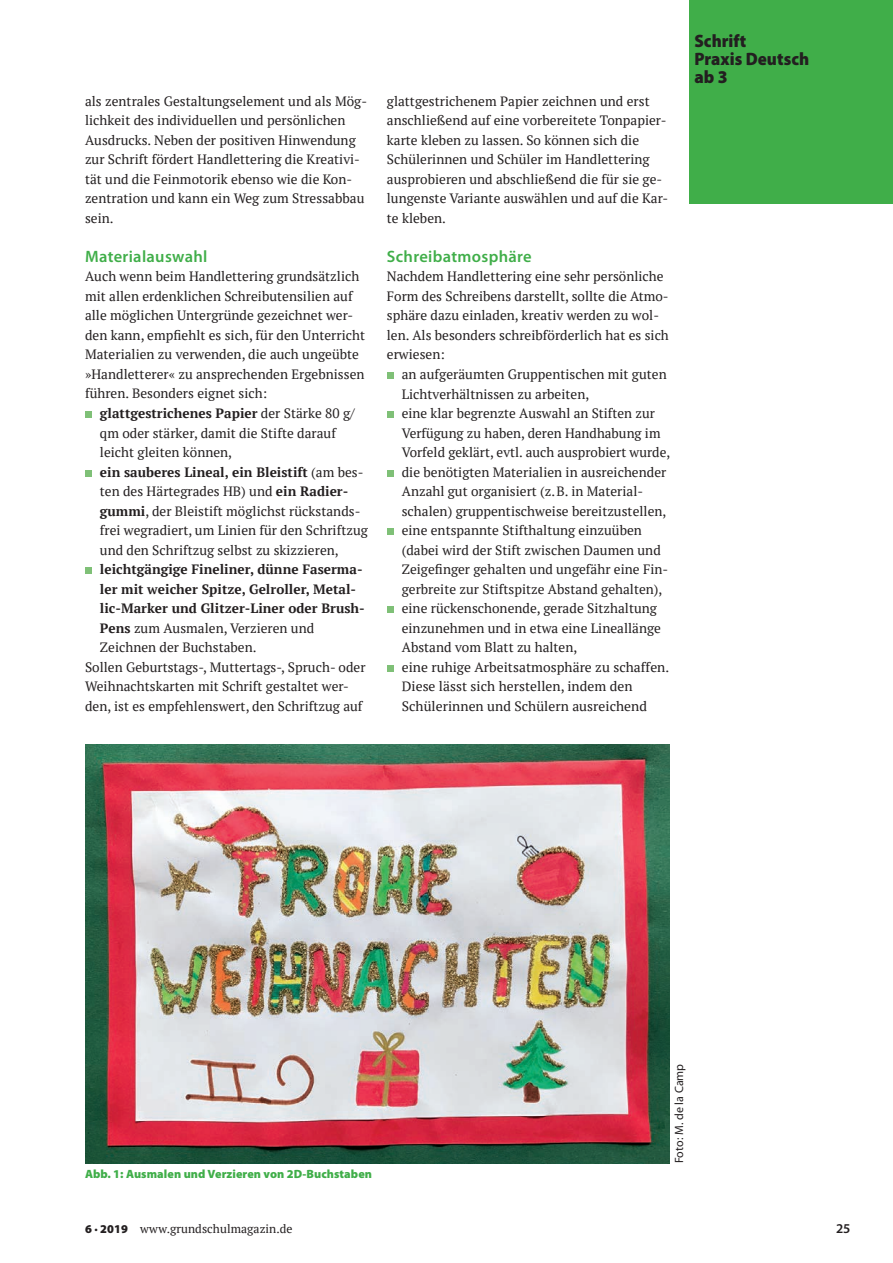
<style>
.page{position:relative;width:893px;height:1263px;background:#fff}
.page>*{position:absolute;margin:0;border:0;box-sizing:border-box;transform-origin:0 0}
.t1{font:900 18px/18px "Myriad Pro";color:#231f20;scale:.94 1}
.t2{font:600 16.5px "Myriad Pro";letter-spacing:.02em;color:#40ae49}
.t3{font:13.5px/19.5px "PT Serif";color:#231f20}
.t4{font:700 13.5px "PT Serif";color:#231f20}
.t5{font:600 13.5px "Myriad Pro";color:#231f20}
.t6{font:900 12px "Myriad Pro";letter-spacing:.005em;color:#40ae49}
.t7{font:12px "PT Serif";letter-spacing:.005em;color:#231f20}
.t8{font:12px "Myriad Pro";letter-spacing:.005em;color:#231f20}
.s1{font-weight:700}
.s2{font-family:"Myriad Pro";font-weight:900}
</style>
<div class="page">
<div style="left:689px;top:0;width:204px;height:204px;background:#40ae49"></div>
<svg style="left:85px;top:412px;width:6px;height:6px"></svg>
<svg style="left:85px;top:470px;width:6px;height:6px"></svg>
<svg style="left:85px;top:568px;width:6px;height:6px"></svg>
<svg style="left:387px;top:373px;width:6px;height:6px"></svg>
<svg style="left:387px;top:412px;width:6px;height:6px"></svg>
<svg style="left:387px;top:470px;width:6px;height:6px"></svg>
<svg style="left:387px;top:529px;width:6px;height:6px"></svg>
<svg style="left:387px;top:607px;width:6px;height:6px"></svg>
<svg style="left:387px;top:665px;width:6px;height:6px"></svg>
<img style="left:85px;top:744px;width:585px;height:419px">
<p class="t3" style="left:85px;top:91px;width:284px">als zentrales Gestaltungselement und als Mög&shy;lichkeit des individuellen und persönlichen Ausdrucks. Neben der positiven Hinwendung zur Schrift fördert Handlettering die Kreativi&shy;tät und die Feinmotorik ebenso wie die Kon&shy;zentration und kann ein Weg zum Stressabbau sein.</p>
<p class="t2" style="left:85px;top:247px;width:124px">Materialauswahl</p>
<p class="t3" style="left:85px;top:267px;width:281px">Auch wenn beim Handlettering grundsätzlich mit allen erdenklichen Schreibutensilien auf alle möglichen Untergründe gezeichnet wer&shy;den kann, empfiehlt es sich, für den Unterricht Materialien zu verwenden, die auch ungeübte »Handletterer« zu ansprechenden Ergebnissen führen. Besonders eignet sich:</p>
<p class="t3" style="left:100px;top:403px;width:269px"><span class="s1">glattgestrichenes Papier</span> der Stärke 80 g/ qm oder stärker, damit die Stifte darauf leicht gleiten können,<br><span class="s1">ein sauberes Lineal, ein Bleistift</span> (am bes&shy;ten des Härtegrades HB) und <span class="s1">ein Radier&shy;gummi</span>, der Bleistift möglichst rückstands&shy;frei wegradiert, um Linien für den Schriftzug und den Schriftzug selbst zu skizzieren,</p>
<p class="t4" style="left:100px;top:560px;width:264px">leichtgängige Fineliner, dünne Faserma-</p>
<p class="t4" style="left:100px;top:580px;width:258px">ler mit weicher Spitze, Gelroller, Metal-</p>
<p class="t4" style="left:100px;top:599px;width:266px">lic-Marker und Glitzer-Liner oder Brush-</p>
<p class="t3" style="left:100px;top:618px;width:216px"><span class="s1">Pens</span> zum Ausmalen, Verzieren und</p>
<p class="t3" style="left:100px;top:637px;width:158px">Zeichnen der Buchstaben.</p>
<p class="t3" style="left:85px;top:657px;width:282px">Sollen Geburtstags-, Muttertags-, Spruch- oder</p>
<p class="t3" style="left:85px;top:676px;width:265px">Weihnachtskarten mit Schrift gestaltet wer-</p>
<p class="t3" style="left:85px;top:696px;width:279px">den, ist es empfehlenswert, den Schriftzug auf</p>
<p class="t3" style="left:387px;top:91px;width:283px">glattgestrichenem Papier zeichnen und erst anschließend auf eine vorbereitete Tonpapier&shy;karte kleben zu lassen. So können sich die Schülerinnen und Schüler im Handlettering ausprobieren und abschließend die für sie ge&shy;lungenste Variante auswählen und auf die Kar&shy;te kleben.</p>
<p class="t2" style="left:387px;top:247px;width:146px">Schreibatmosphäre</p>
<p class="t3" style="left:387px;top:267px;width:284px">Nachdem Handlettering eine sehr persönliche Form des Schreibens darstellt, sollte die Atmo&shy;sphäre dazu einladen, kreativ werden zu wol&shy;len. Als besonders schreibförderlich hat es sich erwiesen:</p>
<p class="t3" style="left:402px;top:364px;width:270px">an aufgeräumten Gruppentischen mit guten Lichtverhältnissen zu arbeiten,<br>eine klar begrenzte Auswahl an Stiften zur Verfügung zu haben, deren Handhabung im Vorfeld geklärt, evtl. auch ausprobiert wurde, die benötigten Materialien in ausreichender Anzahl gut organisiert (z.B. in Material&shy;schalen) gruppentischweise bereitzustellen, eine entspannte Stifthaltung einzuüben (dabei wird der Stift zwischen Daumen und Zeigefinger gehalten und ungefähr eine Fin&shy;gerbreite zur Stiftspitze Abstand gehalten), eine rückenschonende, gerade Sitzhaltung einzunehmen und in etwa eine Lineallänge Abstand vom Blatt zu halten,<br>eine ruhige Arbeitsatmosphäre zu schaffen.<br>Diese lässt sich herstellen, indem den Schülerinnen und Schülern ausreichend</p>
<h1 class="t1" style="left:694px;top:33px;width:124px">Schrift<br>Praxis Deutsch ab 3</h1>
<p class="t6" style="left:85px;top:1167px;width:289px">Abb. 1: Ausmalen und Verzieren von 2D-Buchstaben</p>
<p class="t8" style="left:672px;top:1163px;width:101px;rotate:-90deg">Foto: M. de la Camp</p>
<p class="t7" style="left:85px;top:1221px;width:209px"><span class="s2">6 · 2019</span> www.grundschulmagazin.de</p>
<p class="t5" style="left:836px;top:1221px;width:16px">25</p>
</div>
